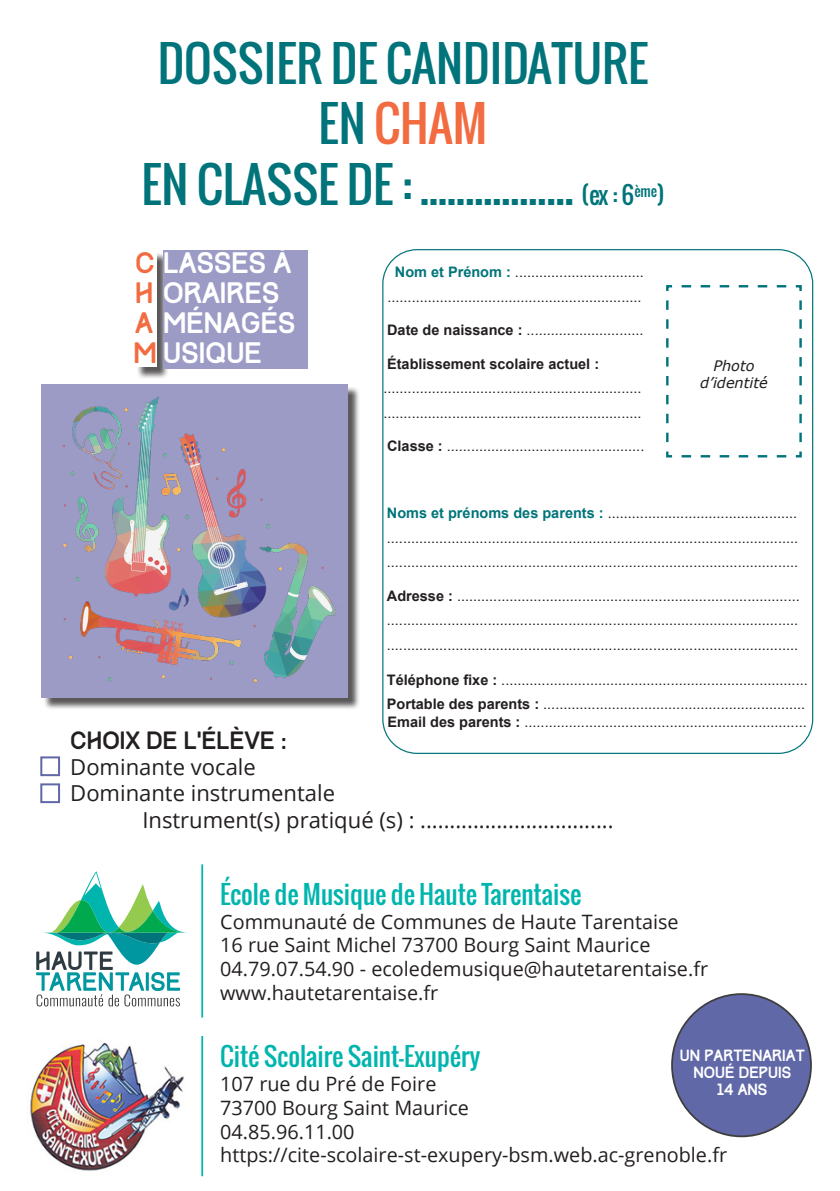
<style>
.page{position:relative;width:840px;height:1191px;background:#fff}
.page>*{position:absolute;margin:0;border:0;box-sizing:border-box;transform-origin:0 0}
.t1{font:48px "Oswald";color:#00747a}
.t2{font:48px "Oswald";color:#f26b41}
.t3{font:26px "Track";color:#fff}
.t4{font:25.2px "Oswald";color:#00b5ae}
.t5{font:22px "Open Sans";color:#231f20}
.t6{font:22px "Track";color:#231f20}
.t7{font:19.8px "Open Sans";color:#231f20}
.t8{font:14.4px/24.6px "Arial";color:#231f20;text-align:center}
.t9{font:700 14.4px "Arial";color:#231f20}
.t10{font:italic 14.4px/17.4px "Verdana";color:#231f20;text-align:center}
.t11{font:14.2px "Track";color:#fff}
.s1{color:#00747a}
.s2{font-size:24px}
.s3{color:#f26b41}
.s4{font-weight:700;color:#00747a}
.s5{font-weight:700}
</style>
<div class="page">
<svg style="left:666px;top:285px;width:136px;height:173px"></svg>
<div style="left:40px;top:756px;width:20px;height:20px;border:2px solid #6168a7"></div>
<div style="left:40px;top:783px;width:20px;height:20px;border:2px solid #6168a7"></div>
<hr style="left:201px;top:1036px;width:2px;height:140px;background:#00b5ae">
<hr style="left:201px;top:864px;width:2px;height:153px;background:#00b5ae">
<svg style="left:36px;top:871px;width:151px;height:135px"></svg>
<img style="left:30px;top:1042px;width:154px;height:129px">
<div style="left:671px;top:994px;width:139px;height:142px;background:#6168a7;border-radius:50%"></div>
<div style="left:136px;top:252px;width:33px;height:127px;background:#231f20;opacity:.75"></div>
<div style="left:135px;top:250px;width:22px;height:117px;background:#fff"></div>
<div style="left:163px;top:250px;width:145px;height:118px;background:#9b9bc6"></div>
<div style="left:43px;top:386px;width:316px;height:324px;background:#231f20;opacity:.75"></div>
<img style="left:41px;top:384px;width:306px;height:313px">
<p class="t1" style="left:158px;top:28px;width:492px">DOSSIER DE CANDIDATURE</p>
<p class="t2" style="left:318px;top:88px;width:170px"><span class="s1">EN</span> CHAM</p>
<p class="t1" style="left:141px;top:148px;width:524px">EN CLASSE DE : ................. <span class="s2">(ex : 6</span><sup>ème</sup><span class="s2">)</span></p>
<p class="t3" style="left:135px;top:247px;width:158px"><span class="s3">C</span> LASSES À</p>
<p class="t3" style="left:135px;top:277px;width:146px"><span class="s3">H</span> ORAIRES</p>
<p class="t3" style="left:135px;top:307px;width:162px"><span class="s3">A</span> MÉNAGÉS</p>
<p class="t3" style="left:133px;top:337px;width:130px"><span class="s3">M</span> USIQUE</p>
<p class="t8" style="left:387px;top:260px;width:258px"><span class="s4">Nom et Prénom :</span> ................................ ...............................................................</p>
<p class="t8" style="left:387px;top:318px;width:258px"><span class="s5">Date de naissance :</span> .............................</p>
<p class="t9" style="left:387px;top:353px;width:213px">Établissement scolaire actuel :</p>
<p class="t8" style="left:383px;top:376px;width:259px">................................................................</p>
<p class="t8" style="left:383px;top:400px;width:259px">................................................................</p>
<p class="t8" style="left:387px;top:434px;width:258px"><span class="s5">Classe :</span> .................................................</p>
<p class="t10" style="left:699px;top:356px;width:69px">Photo d’identité</p>
<p class="t8" style="left:386px;top:500px;width:411px"><span class="s4">Noms et prénoms des parents :</span> ...............................................</p>
<p class="t8" style="left:386px;top:525px;width:412px">......................................................................................................</p>
<p class="t8" style="left:386px;top:550px;width:412px">......................................................................................................</p>
<p class="t8" style="left:386px;top:583px;width:414px"><span class="s5">Adresse :</span> .....................................................................................</p>
<p class="t8" style="left:386px;top:608px;width:412px">......................................................................................................</p>
<p class="t8" style="left:386px;top:632px;width:412px">......................................................................................................</p>
<p class="t8" style="left:386px;top:667px;width:422px"><span class="s5">Téléphone fixe :</span> ............................................................................</p>
<p class="t8" style="left:386px;top:695px;width:421px;line-height:17.4px;text-align:left"><span class="s5">Portable des parents :</span> .................................................................<br><span class="s5">Email des parents :</span> ......................................................................</p>
<p class="t6" style="left:70px;top:726px;width:218px">CHOIX DE L’ÉLÈVE :</p>
<p class="t5" style="left:70px;top:752px;width:187px">Dominante vocale</p>
<p class="t5" style="left:70px;top:778px;width:266px">Dominante instrumentale</p>
<p class="t5" style="left:142px;top:804px;width:472px">Instrument(s) pratiqué (s) : .................................</p>
<p class="t4" style="left:220px;top:875px;width:362px">École de Musique de Haute Tarentaise</p>
<p class="t7" style="left:220px;top:908px;width:459px">Communauté de Communes de Haute Tarentaise</p>
<p class="t7" style="left:220px;top:931px;width:431px">16 rue Saint Michel 73700 Bourg Saint Maurice</p>
<p class="t7" style="left:220px;top:955px;width:489px">04.79.07.54.90 - ecoledemusique@hautetarentaise.fr</p>
<p class="t7" style="left:220px;top:979px;width:219px">www.hautetarentaise.fr</p>
<p class="t4" style="left:220px;top:1037px;width:261px">Cité Scolaire Saint-Exupéry</p>
<p class="t7" style="left:220px;top:1070px;width:218px">107 rue du Pré de Foire</p>
<p class="t7" style="left:220px;top:1094px;width:250px">73700 Bourg Saint Maurice</p>
<p class="t7" style="left:220px;top:1117px;width:136px">04.85.96.11.00</p>
<p class="t7" style="left:220px;top:1141px;width:508px">https://cite-scolaire-st-exupery-bsm.web.ac-grenoble.fr</p>
<p class="t11" style="left:679px;top:1046px;width:126px">UN PARTENARIAT</p>
<p class="t11" style="left:693px;top:1063px;width:99px">NOUÉ DEPUIS</p>
<p class="t11" style="left:716px;top:1080px;width:52px">14 ANS</p>
</div>
